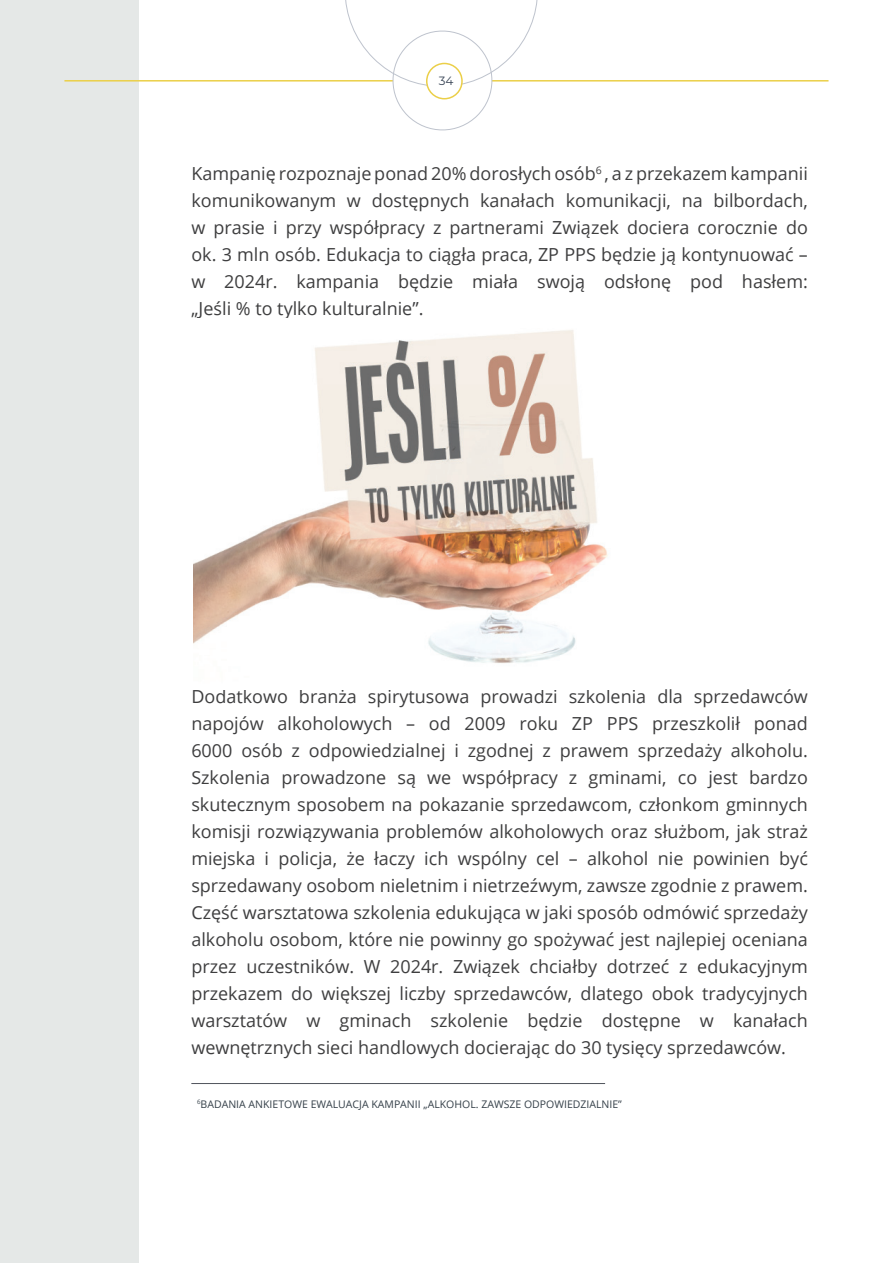
<style>
.page{position:relative;width:893px;height:1263px;background:#fff}
.page>*{position:absolute;margin:0;border:0;box-sizing:border-box;transform-origin:0 0}
.t1{font:18px/27px "Open Sans";color:#3e3e3f;text-align:justify}
.t2{font:12px "Montserrat";color:#374354}
.t3{font:10.5px "Open Sans";color:#354049}
</style>
<div class="page">
<div style="left:0;top:0;width:139px;height:1263px;background:#e5e8e7"></div>
<hr style="left:191px;top:1083px;width:414px;height:1px;background:#4f535c">
<img style="left:194px;top:330px;width:414px;height:333px">
<hr style="left:64px;top:80px;width:764px;height:2px;background:#ebcf48">
<svg style="left:335px;top:0;width:212px;height:131px"></svg>
<div style="left:427px;top:63px;width:35px;height:36px;background:#fff;border-radius:50%"></div>
<div style="left:426px;top:63px;width:37px;height:36px;border:2px solid #ebcf48;border-radius:50%"></div>
<p class="t2" style="left:439px;top:73px;width:16px">34</p>
<p class="t1" style="left:191px;top:159px;width:618px">Kampanię rozpoznaje ponad 20% dorosłych osób<sup>6</sup> , a z przekazem kampanii komunikowanym w dostępnych kanałach komunikacji, na bilbordach, w prasie i przy współpracy z partnerami Związek dociera corocznie do ok. 3 mln osób. Edukacja to ciągła praca, ZP PPS będzie ją kontynuować – w 2024r. kampania będzie miała swoją odsłonę pod hasłem: „Jeśli % to tylko kulturalnie”.</p>
<p class="t1" style="left:191px;top:682px;width:618px">Dodatkowo branża spirytusowa prowadzi szkolenia dla sprzedawców napojów alkoholowych – od 2009 roku ZP PPS przeszkolił ponad 6000 osób z odpowiedzialnej i zgodnej z prawem sprzedaży alkoholu.<br>Szkolenia prowadzone są we współpracy z gminami, co jest bardzo skutecznym sposobem na pokazanie sprzedawcom, członkom gminnych komisji rozwiązywania problemów alkoholowych oraz służbom, jak straż miejska i policja, że łaczy ich wspólny cel – alkohol nie powinien być sprzedawany osobom nieletnim i nietrzeźwym, zawsze zgodnie z prawem.<br>Część warsztatowa szkolenia edukująca w jaki sposób odmówić sprzedaży alkoholu osobom, które nie powinny go spożywać jest najlepiej oceniana przez uczestników. W 2024r. Związek chciałby dotrzeć z edukacyjnym przekazem do większej liczby sprzedawców, dlatego obok tradycyjnych warsztatów w gminach szkolenie będzie dostępne w kanałach wewnętrznych sieci handlowych docierając do 30 tysięcy sprzedawców.</p>
<p class="t3" style="left:197px;top:1096px;width:426px"><sup>6</sup>BADANIA ANKIETOWE EWALUACJA KAMPANII „ALKOHOL. ZAWSZE ODPOWIEDZIALNIE”</p>
</div>
